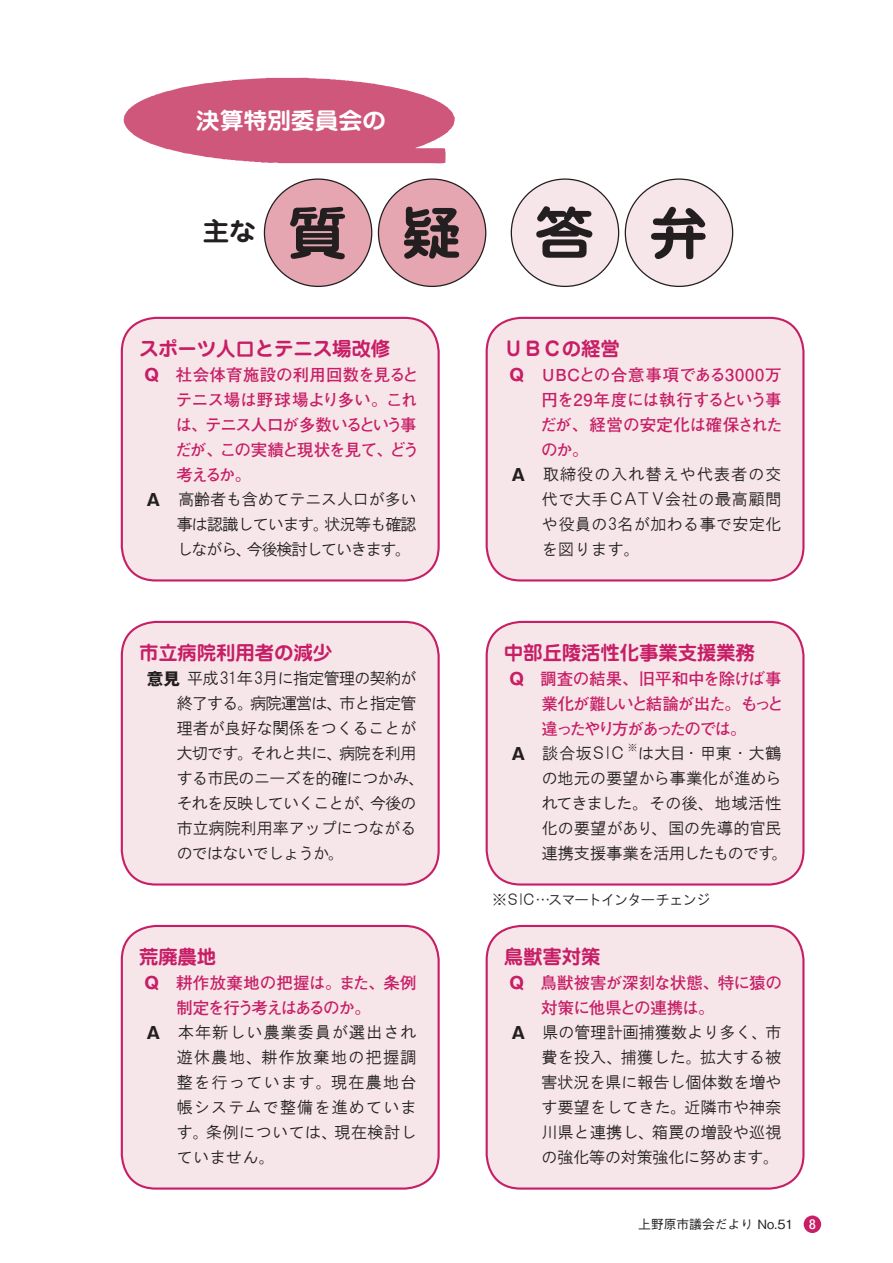
<style>
.page{position:relative;width:893px;height:1263px;background:#fff}
.page>*{position:absolute;margin:0;border:0;box-sizing:border-box;transform-origin:0 0}
.t1{font:700 57px "Jun 501 Pro";color:#231f20;scale:1.05 1}
.t2{font:700 25.65px "Jun 501 Pro";color:#231f20;scale:1.05 1}
.t3{font:700 22.8px "Jun 501 Pro";letter-spacing:-.01em;color:#fff;scale:1.05 1}
.t4{font:700 19.5px "Jun 501 Pro";letter-spacing:-.01em;color:#c71e66}
.t5{font:16.5px/25px "HGS Gothic M";letter-spacing:-.03em;color:#231f20}
.t6{font:700 16.5px/25px "Futo Go B101 Pro";letter-spacing:-.05em;color:#c71e66;text-align:justify}
.t7{font:16.5px/25px "HGS Gothic M";letter-spacing:.045em;color:#231f20;text-align:right}
.t8{font:700 16.5px/25px "Futo Go B101 Pro";letter-spacing:-.01em;color:#c71e66;text-align:right}
.t9{font:16.5px/25px "HGS Gothic M";letter-spacing:-.08em;color:#231f20}
.t10{font:700 16.5px/25px "Futo Go B101 Pro";letter-spacing:-.02em;color:#c71e66}
.t11{font:700 16.5px/25px "Futo Go B101 Pro";letter-spacing:-.075em;color:#c71e66}
.t12{font:16.5px/25px "HGS Gothic M";letter-spacing:-.07em;color:#231f20;text-align:right}
.t13{font:16.5px/25px "HGS Gothic M";letter-spacing:-.1em;color:#231f20}
.t14{font:16.5px "HGS Gothic M";letter-spacing:-.065em;color:#231f20}
.t15{font:16.5px "HGS Gothic M";letter-spacing:-.055em;color:#231f20}
.t16{font:16.5px "HGS Gothic M";letter-spacing:-.06em;color:#231f20}
.t17{font:16.5px "HGS Gothic M";color:#231f20}
.t18{font:15px "HGS Gothic M";letter-spacing:-.095em;color:#231f20}
.t19{font:500 condensed 13.8px "Helvetica Neue";color:#fff}
.t20{font:500 12.75px "Gothic BBB Pro";color:#231f20}
.t21{font:9.6px "HGS Gothic M";color:#231f20}
.s1{font-family:"Gothic MB101 Pro"}
.s2{font-family:"Gothic MB101 Pro";font-weight:700}
</style>
<div class="page">
<div style="left:804px;top:1215px;width:17px;height:18px;background:#c71e66;border-radius:50%"></div>
<div style="left:487px;top:622px;width:316px;height:262px;background:#f7e6e9;border-radius:34px"></div>
<div style="left:486px;top:621px;width:318px;height:264px;border:2px solid #c71e66;border-radius:34px"></div>
<div style="left:487px;top:926px;width:316px;height:262px;background:#f7e6e9;border-radius:34px"></div>
<div style="left:486px;top:925px;width:318px;height:264px;border:2px solid #c71e66;border-radius:34px"></div>
<div style="left:122px;top:318px;width:317px;height:262px;background:#f7e6e9;border-radius:34px"></div>
<div style="left:121px;top:317px;width:319px;height:264px;border:2px solid #c71e66;border-radius:34px"></div>
<div style="left:122px;top:622px;width:317px;height:262px;background:#f7e6e9;border-radius:34px"></div>
<div style="left:121px;top:621px;width:319px;height:264px;border:2px solid #c71e66;border-radius:34px"></div>
<div style="left:122px;top:926px;width:317px;height:262px;background:#f7e6e9;border-radius:34px"></div>
<div style="left:121px;top:925px;width:319px;height:264px;border:2px solid #c71e66;border-radius:34px"></div>
<div style="left:487px;top:318px;width:316px;height:262px;background:#f7e6e9;border-radius:34px"></div>
<div style="left:486px;top:317px;width:318px;height:264px;border:2px solid #c71e66;border-radius:34px"></div>
<div style="left:264px;top:179px;width:108px;height:107px;background:#e5a6b2;border-radius:50%"></div>
<div style="left:511px;top:179px;width:108px;height:107px;background:#f7e6e9;border-radius:50%"></div>
<div style="left:378px;top:179px;width:108px;height:107px;background:#e5a6b2;border-radius:50%"></div>
<div style="left:625px;top:179px;width:108px;height:107px;background:#f7e6e9;border-radius:50%"></div>
<svg style="left:123px;top:77px;width:332px;height:87px"></svg>
<h3 class="t3" style="left:196px;top:102px;width:183px">決算特別委員会の</h3>
<h2 class="t2" style="left:202px;top:210px;width:53px">主な</h2>
<h1 class="t1" style="left:288px;top:188px;width:59px">質</h1>
<h1 class="t1" style="left:402px;top:188px;width:59px">疑</h1>
<p class="t4" style="left:139px;top:333px;width:253px">スポーツ人口とテニス場改修</p>
<p class="t8" style="left:143px;top:360px;width:277px"><span class="s1">Ｑ</span>　社会体育施設の利用回数を見るとテニス場は野球場より多い。これ<br>テニス人口が多数いるという事</p>
<p class="t6" style="left:176px;top:410px;width:34px">は、</p>
<p class="t6" style="left:390px;top:435px;width:31px">どう</p>
<p class="t6" style="left:220px;top:435px;width:175px">この実績と現状を見て、</p>
<p class="t6" style="left:175px;top:435px;width:78px">だが、<br>考えるか。</p>
<p class="t5" style="left:145px;top:487px;width:273px;text-align:right"><span class="s2">Ａ</span>　高齢者も含めてテニス人口が多い状況等も確認</p>
<p class="t13" style="left:247px;top:512px;width:166px;text-indent:-70px">事は認識しています。<br>今後検討していきます。</p>
<p class="t5" style="left:176px;top:537px;width:77px">しながら、</p>
<h1 class="t1" style="left:534px;top:188px;width:59px">答</h1>
<p class="t4" style="left:504px;top:333px;width:118px">ＵＢＣの経営</p>
<h1 class="t1" style="left:648px;top:188px;width:59px">弁</h1>
<p class="t6" style="left:540px;top:360px;width:244px;text-indent:-32px"><span class="s1">Ｑ</span>　ＵＢＣとの合意事項である3000万円を29年度には執行するという事だが、経営の安定化は確保されたのか。</p>
<p class="t5" style="left:541px;top:462px;width:242px;text-align:justify;text-indent:-31px"><span class="s2">Ａ</span>　取締役の入れ替えや代表者の交代で大手ＣＡＴＶ会社の最高顧問や役員の3名が加わる事で安定化を図ります。</p>
<p class="t4" style="left:139px;top:637px;width:195px">市立病院利用者の減少</p>
<p class="t4" style="left:504px;top:637px;width:253px">中部丘陵活性化事業支援業務</p>
<p class="t12" style="left:147px;top:666px;width:272px"><span class="s2">意見</span>平成 31年3月に指定管理の契約が市と指定管</p>
<p class="t5" style="left:250px;top:691px;width:94px">病院運営は、</p>
<p class="t5" style="left:176px;top:691px;width:79px">終了する。</p>
<p class="t5" style="left:176px;top:716px;width:242px">理者が良好な関係をつくることが</p>
<p class="t5" style="left:339px;top:741px;width:79px">病院を利用</p>
<p class="t5" style="left:176px;top:741px;width:79px">大切です。</p>
<p class="t14" style="left:176px;top:770px;width:250px">する市民のニーズを的確につかみ、</p>
<p class="t5" style="left:370px;top:791px;width:48px">今後の</p>
<p class="t5" style="left:250px;top:741px;width:94px">それと共に、</p>
<p class="t9" style="left:176px;top:791px;width:242px">それを反映していくことが、<br>市立病院利用率アップにつながるのではないでしょうか。</p>
<p class="t6" style="left:541px;top:664px;width:244px;text-indent:-33px"><span class="s1">Ｑ</span>　調査の結果、旧平和中を除けば事業化が難しいと結論が出た。もっと違ったやり方があったのでは。</p>
<p class="t5" style="left:683px;top:741px;width:100px">・甲東・大鶴</p>
<p class="t21" style="left:628px;top:743px;width:11px">※</p>
<p class="t5" style="left:510px;top:741px;width:117px"><span class="s2">Ａ</span>　談合坂ＳIＣ</p>
<p class="t5" style="left:541px;top:766px;width:242px">の地元の要望から事業化が進めら</p>
<p class="t15" style="left:541px;top:795px;width:242px">れてきました。その後、地域活性</p>
<p class="t5" style="left:541px;top:816px;width:242px">化の要望があり、国の先導的官民</p>
<p class="t5" style="left:772px;top:841px;width:18px">。</p>
<p class="t5" style="left:638px;top:741px;width:50px">は大目</p>
<p class="t16" style="left:541px;top:845px;width:235px">連携支援事業を活用したものです</p>
<p class="t18" style="left:548px;top:892px;width:165px">スマートインターチェンジ</p>
<p class="t18" style="left:492px;top:892px;width:60px">※ＳIＣ…</p>
<p class="t4" style="left:139px;top:941px;width:79px">荒廃農地</p>
<p class="t4" style="left:504px;top:941px;width:98px">鳥獣害対策</p>
<p class="t6" style="left:339px;top:968px;width:79px">また、条例</p>
<p class="t11" style="left:176px;top:968px;width:196px;text-indent:-33px"><span class="s1">Ｑ</span>　耕作放棄地の把握は。<br>制定を行う考えはあるのか。</p>
<p class="t7" style="left:145px;top:1020px;width:273px"><span class="s2">Ａ</span>　本年新しい農業委員が選出され遊休農地、耕作放棄地の把握調<br>整を行っています。現在農地台<br>帳システムで整備を進めていま<br>現在検討し</p>
<p class="t17" style="left:206px;top:1124px;width:133px">条例については、</p>
<p class="t5" style="left:176px;top:1120px;width:100px">す。<br>ていません。</p>
<p class="t10" style="left:541px;top:968px;width:242px;text-indent:-33px"><span class="s1">Ｑ</span>　鳥獣被害が深刻な状態、特に猿の対策に他県との連携は。</p>
<p class="t5" style="left:765px;top:1020px;width:18px">市</p>
<p class="t5" style="left:700px;top:1020px;width:83px;text-indent:-190px"><span class="s2">Ａ</span>　県の管理計画捕獲数より多く、拡大する被</p>
<p class="t5" style="left:541px;top:1045px;width:83px">費を投入、</p>
<p class="t5" style="left:541px;top:1070px;width:242px">害状況を県に報告し個体数を増や</p>
<p class="t5" style="left:684px;top:1095px;width:99px">近隣市や神奈</p>
<p class="t5" style="left:620px;top:1045px;width:83px">捕獲した。</p>
<p class="t5" style="left:652px;top:1095px;width:131px;text-indent:-111px">す要望をしてきた。<br>箱罠の増設や巡視</p>
<p class="t5" style="left:541px;top:1120px;width:240px">川県と連携し、<br>の強化等の対策強化に努めます。</p>
<p class="t20" style="left:638px;top:1214px;width:157px">上野原市議会だより No.51</p>
<p class="t19" style="left:809px;top:1216px;width:8px">8</p>
</div>
